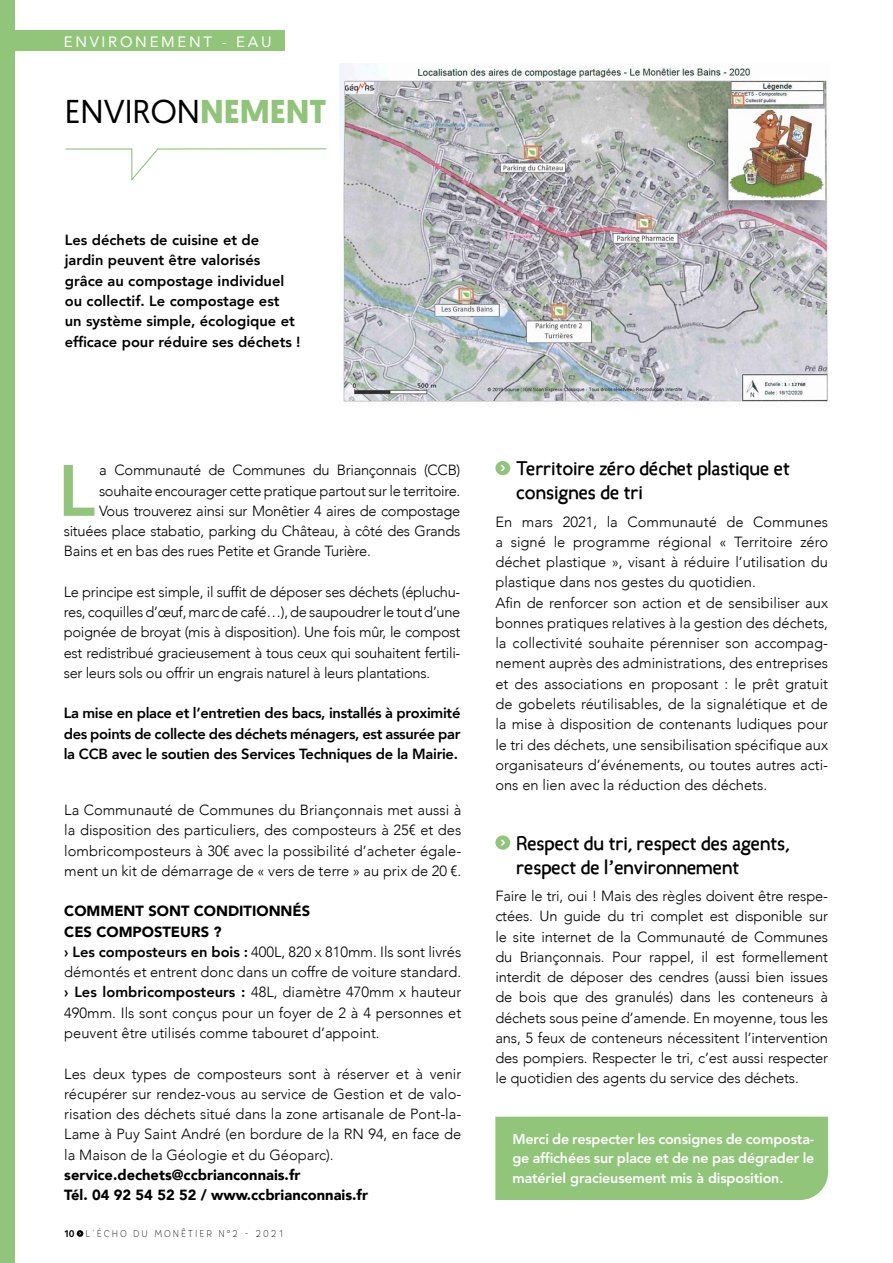
<style>
.page{position:relative;width:893px;height:1263px;background:#fff}
.page>*{position:absolute;margin:0;border:0;box-sizing:border-box;transform-origin:0 0}
.t1{font:800 71.85px "Avenir";color:#90c57a}
.t2{font:33px "Geomanist";color:#000}
.t3{font:700 19.5px/24px "Candela";color:#020202}
.t4{font:15px "Avenir";letter-spacing:.18em;color:#fff}
.t5{font:300 14.7px/20.2px "Avenir";color:#000;text-align:justify}
.t6{font:800 14.7px/20.2px "Avenir";color:#000;text-align:justify}
.t7{font:300 14.7px "Avenir";letter-spacing:-.02em;color:#000}
.t8{font:900 14.7px/20.2px "Avenir";color:#000}
.t9{font:800 14.25px/19.5px "Avenir LT Std";letter-spacing:-.01em;color:#fff;text-align:justify}
.t10{font:100 9.75px "Core Rhino 25";letter-spacing:.22em;color:#000;scale:.9 1}
.s1{font-weight:700;color:#90c579}
.s2{font-weight:900}
.s3{font-weight:800}
.s4{font-family:"Core Rhino 65";font-weight:700}
</style>
<div class="page">
<svg style="left:77px;top:1230px;width:6px;height:7px"></svg>
<svg style="left:65px;top:148px;width:262px;height:33px"></svg>
<div style="left:0;top:31px;width:284px;height:20px;background:#91c57a"></div>
<div style="left:0;top:0;width:15px;height:1263px;background:#91c57a"></div>
<img style="left:340px;top:64px;width:488px;height:341px">
<div style="left:495px;top:461px;width:15px;height:14px;background:#91c57b;border-radius:50%"></div>
<svg style="left:500px;top:465px;width:5px;height:6px"></svg>
<div style="left:495px;top:835px;width:15px;height:15px;background:#91c57b;border-radius:50%"></div>
<svg style="left:501px;top:840px;width:4px;height:5px"></svg>
<div style="left:495px;top:1117px;width:333px;height:83px;background:#91c57a"></div>
<p class="t4" style="left:64px;top:30px;width:209px">ENVIRONEMENT - EAU</p>
<h2 class="t2" style="left:65px;top:90px;width:263px">ENVIRON<span class="s1">NEMENT</span></h2>
<p class="t6" style="left:65px;top:230px;width:237px;text-align:left">Les déchets de cuisine et de jardin peuvent être valorisés grâce au compostage individuel ou collectif. Le compostage est<br>un système simple, écologique et efficace pour réduire ses déchets !</p>
<h1 class="t1" style="left:58px;top:435px;width:39px">L</h1>
<p class="t7" style="left:99px;top:461px;width:363px">a Communauté de Communes du Briançonnais (CCB)</p>
<p class="t7" style="left:99px;top:482px;width:363px">souhaite encourager cette pratique partout sur le territoire.</p>
<p class="t7" style="left:99px;top:502px;width:363px">Vous trouverez ainsi sur Monêtier 4 aires de compostage</p>
<p class="t7" style="left:64px;top:522px;width:398px">situées place stabatio, parking du Château, à côté des Grands</p>
<p class="t7" style="left:64px;top:543px;width:309px">Bains et en bas des rues Petite et Grande Turière.</p>
<p class="t5" style="left:64px;top:582px;width:398px">Le principe est simple, il suffit de déposer ses déchets (épluchu&shy;res, coquilles d’œuf, marc de café…), de saupoudrer le tout d’une poignée de broyat (mis à disposition). Une fois mûr, le compost est redistribué gracieusement à tous ceux qui souhaitent fertili&shy;ser leurs sols ou offrir un engrais naturel à leurs plantations.</p>
<p class="t6" style="left:64px;top:703px;width:398px">La mise en place et l’entretien des bacs, installés à proximité des points de collecte des déchets ménagers, est assurée par la CCB avec le soutien des Services Techniques de la Mairie.</p>
<p class="t5" style="left:64px;top:800px;width:399px">La Communauté de Communes du Briançonnais met aussi à la disposition des particuliers, des composteurs à 25€ et des lombricomposteurs à 30€ avec la possibilité d’acheter égale&shy;ment un kit de démarrage de « vers de terre » au prix de 20 €.</p>
<p class="t5" style="left:64px;top:901px;width:399px;text-align:left"><span class="s2">COMMENT SONT CONDITIONNÉS<br>CES COMPOSTEURS ?<br></span><span class="s3">› Les composteurs en bois :</span> 400L, 820 x 810mm. Ils sont livrés démontés et entrent donc dans un coffre de voiture standard. <span class="s3">› Les lombricomposteurs :</span> 48L, diamètre 470mm x hauteur 490mm. Ils sont conçus pour un foyer de 2 à 4 personnes et peuvent être utilisés comme tabouret d’appoint.</p>
<p class="t5" style="left:64px;top:1063px;width:399px">Les deux types de composteurs sont à réserver et à venir récupérer sur rendez-vous au service de Gestion et de valo&shy;risation des déchets situé dans la zone artisanale de Pont-la-Lame à Puy Saint André (en bordure de la RN 94, en face de la Maison de la Géologie et du Géoparc).</p>
<p class="t8" style="left:64px;top:1164px;width:305px">service.dechets@ccbrianconnais.fr<br>Tél. 04 92 54 52 52 / www.ccbrianconnais.fr</p>
<p class="t10" style="left:64px;top:1227px;width:246px"><span class="s4">10</span> L’ÉCHO DU MONÊTIER N°2 - 2021</p>
<h3 class="t3" style="left:516px;top:456px;width:275px">Territoire zéro déchet plastique et consignes de tri</h3>
<p class="t5" style="left:495px;top:511px;width:334px;text-align:left">En mars 2021, la Communauté de Communes a signé le programme régional « Territoire zéro déchet plastique », visant à réduire l’utilisation du plastique dans nos gestes du quotidien.<br>Afin de renforcer son action et de sensibiliser aux bonnes pratiques relatives à la gestion des déchets, la collectivité souhaite pérenniser son accompag&shy;nement auprès des administrations, des entreprises et des associations en proposant : le prêt gratuit de gobelets réutilisables, de la signalétique et de la mise à disposition de contenants ludiques pour le tri des déchets, une sensibilisation spécifique aux organisateurs d’événements, ou toutes autres acti&shy;ons en lien avec la réduction des déchets.</p>
<h3 class="t3" style="left:516px;top:831px;width:275px">Respect du tri, respect des agents, respect de l’environnement</h3>
<p class="t5" style="left:495px;top:886px;width:334px">Faire le tri, oui ! Mais des règles doivent être respe&shy;ctées. Un guide du tri complet est disponible sur le site internet de la Communauté de Communes du Briançonnais. Pour rappel, il est formellement interdit de déposer des cendres (aussi bien issues de bois que des granulés) dans les conteneurs à déchets sous peine d’amende. En moyenne, tous les ans, 5 feux de conteneurs nécessitent l’intervention des pompiers. Respecter le tri, c’est aussi respecter le quotidien des agents du service des déchets.</p>
<p class="t9" style="left:512px;top:1129px;width:303px">Merci de respecter les consignes de composta&shy;ge affichées sur place et de ne pas dégrader le matériel gracieusement mis à disposition.</p>
</div>
